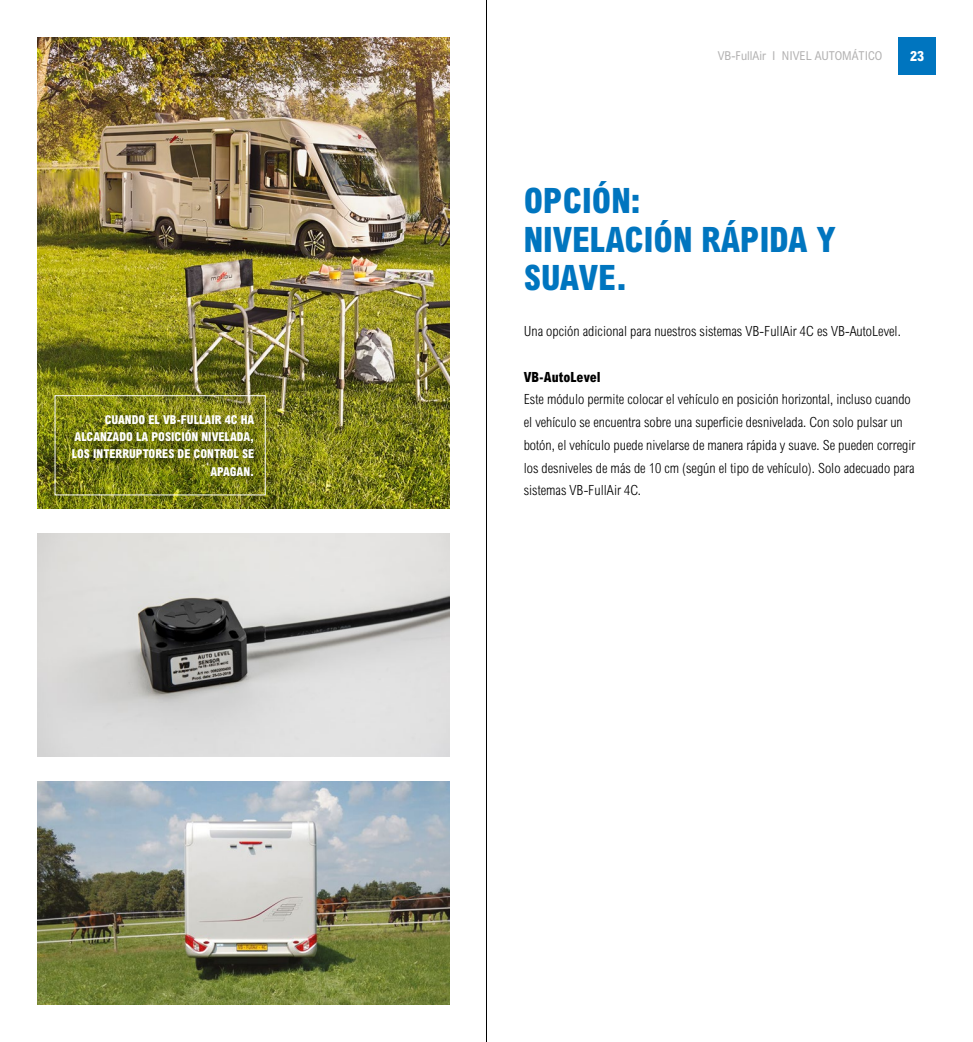
<style>
.page{position:relative;width:973px;height:1042px;background:#fff}
.page>*{position:absolute;margin:0;border:0;box-sizing:border-box;transform-origin:0 0}
.t1{font:800 condensed 35px/38.5px "Arial MT Std";color:#0075bf}
.t2{font:300 condensed 14px/22.8px "Arial MT Std";color:#000}
.t3{font:800 condensed 14px "Arial MT Std";color:#000}
.t4{font:800 condensed 14px "Arial MT Std";color:#fff}
.t5{font:800 condensed 12.25px/17.2px "Arial MT Std";color:#fff;text-align:right}
.Page_subject_-_Grey{font:condensed 12.25px "Arial MT Std";color:#b3b2b2}
</style>
<div class="page">
<div style="left:898px;top:37px;width:37px;height:37px;background:#0075bf"></div>
<img style="left:37px;top:37px;width:412px;height:471px">
<img style="left:37px;top:781px;width:412px;height:224px">
<img style="left:37px;top:533px;width:412px;height:223px">
<div style="left:48px;top:389px;width:230px;height:119px;background:#000;opacity:.5"></div>
<div style="left:55px;top:395px;width:210px;height:100px;border:1px solid #fff"></div>
<hr style="left:486px;top:0;width:1px;height:1042px;background:#000">
<p class="t5" style="left:72px;top:411px;width:184px">CUANDO EL VB-FULLAIR 4C HA<br>ALCANZADO LA POSICIÓN NIVELADA,<br>LOS INTERRUPTORES DE CONTROL SE<br>APAGAN.</p>
<p class="Page_subject_-_Grey" style="left:717px;top:48px;width:166px">VB-FullAir I NIVEL AUTOMÁTICO</p>
<p class="t4" style="left:909px;top:47px;width:15px">23</p>
<p class="t1" style="left:523px;top:181px;width:313px">OPCIÓN:<br>NIVELACIÓN RÁPIDA Y<br>SUAVE.</p>
<p class="t2" style="left:523px;top:320px;width:378px">Una opción adicional para nuestros sistemas VB-FullAir 4C es VB-AutoLevel.</p>
<p class="t3" style="left:523px;top:368px;width:78px">VB-AutoLevel</p>
<p class="t2" style="left:523px;top:388px;width:393px">Este módulo permite colocar el vehículo en posición horizontal, incluso cuando el vehículo se encuentra sobre una superficie desnivelada. Con solo pulsar un botón, el vehículo puede nivelarse de manera rápida y suave. Se pueden corregir los desniveles de más de 10 cm (según el tipo de vehículo). Solo adecuado para sistemas VB-FullAir 4C.</p>
</div>
